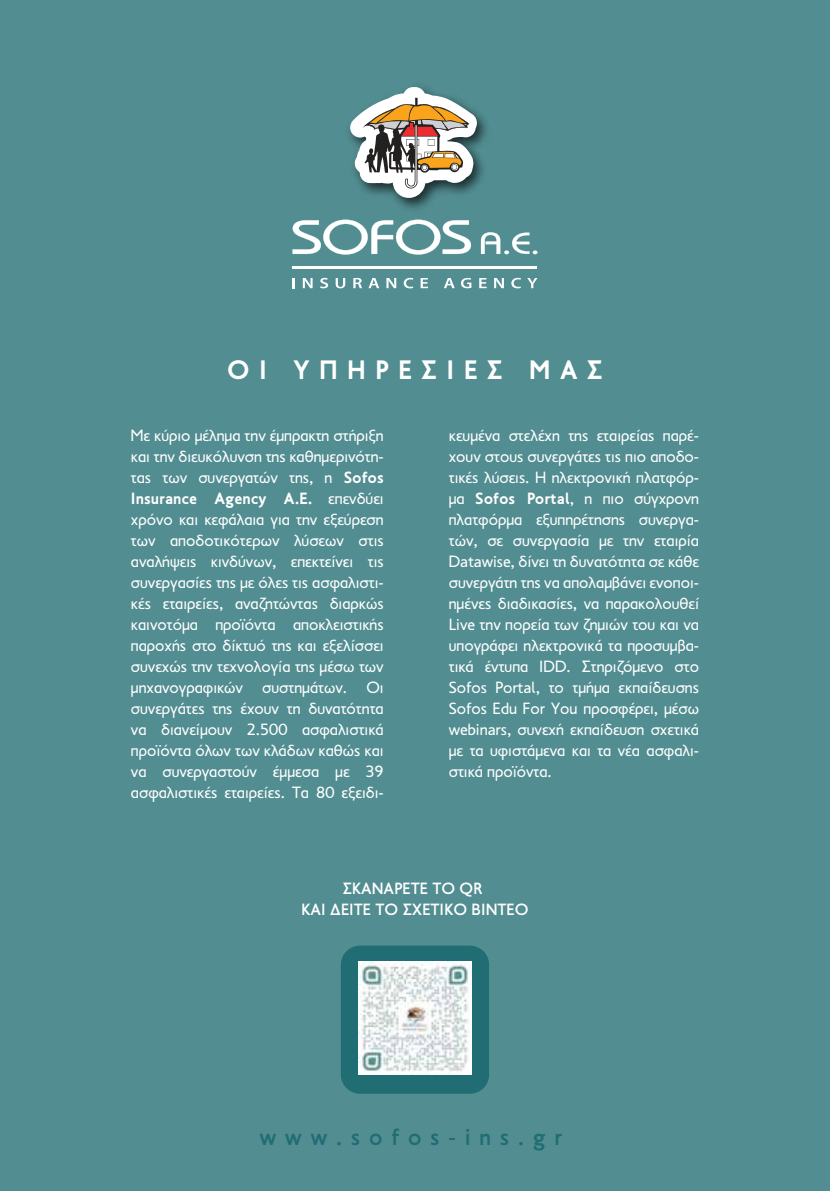
<style>
.page{position:relative;width:830px;height:1191px;background:#fff}
.page>*{position:absolute;margin:0;border:0;box-sizing:border-box;transform-origin:0 0}
.t1{font:700 27px "PF Transport";letter-spacing:.35em;color:#fff}
.t2{font:500 24px "PF Transport";letter-spacing:.35em;color:#206d74}
.t3{font:16.5px/21px "PF Transport";color:#fff;text-align:justify}
.t4{font:500 16.5px/21px "PF Transport";color:#fff;text-align:center}
.s1{font-weight:700}
</style>
<div class="page">
<div style="left:0;top:0;width:829px;height:1191px;background:#528d91"></div>
<svg style="left:292px;top:220px;width:179px;height:35px"></svg>
<svg style="left:480px;top:232px;width:57px;height:22px"></svg>
<svg style="left:292px;top:278px;width:2px;height:10px"></svg>
<svg style="left:302px;top:278px;width:10px;height:10px"></svg>
<svg style="left:320px;top:278px;width:8px;height:10px"></svg>
<svg style="left:335px;top:278px;width:10px;height:10px"></svg>
<svg style="left:353px;top:278px;width:9px;height:10px"></svg>
<svg style="left:368px;top:278px;width:11px;height:10px"></svg>
<svg style="left:386px;top:278px;width:10px;height:10px"></svg>
<svg style="left:403px;top:278px;width:10px;height:10px"></svg>
<svg style="left:420px;top:278px;width:8px;height:10px"></svg>
<svg style="left:444px;top:278px;width:10px;height:10px"></svg>
<svg style="left:460px;top:278px;width:11px;height:10px"></svg>
<svg style="left:479px;top:278px;width:7px;height:10px"></svg>
<svg style="left:494px;top:278px;width:9px;height:10px"></svg>
<svg style="left:511px;top:278px;width:9px;height:10px"></svg>
<svg style="left:527px;top:278px;width:10px;height:10px"></svg>
<hr style="left:292px;top:266px;width:245px;height:3px;background:#fff">
<img style="left:395px;top:112px;width:92px;height:97px">
<svg style="left:350px;top:87px;width:126px;height:111px"></svg>
<div style="left:341px;top:945px;width:148px;height:148px;background:#206d74;border-radius:19px"></div>
<img style="left:358px;top:961px;width:113px;height:113px">
<h1 class="t1" style="left:227px;top:354px;width:377px">ΟΙ ΥΠΗΡΕΣΙΕΣ ΜΑΣ</h1>
<p class="t3" style="left:131px;top:424px;width:254px">Με κύριο µέληµα την έµπρακτη στήριξη και την διευκόλυνση της καθηµερινότη&shy;τας των συνεργατών της, η <span class="s1">Sofos Insurance Agency Α.Ε.</span> επενδύει χρόνο και κεφάλαια για την εξεύρεση των αποδοτικότερων λύσεων στις αναλήψεις κινδύνων, επεκτείνει τις συνεργασίες της µε όλες τις ασφαλιστι&shy;κές εταιρείες, αναζητώντας διαρκώς καινοτόµα προϊόντα αποκλειστικής παροχής στο δίκτυό της και εξελίσσει συνεχώς την τεχνολογία της µέσω των µηχανογραφικών συστηµάτων. Οι συνεργάτες της έχουν τη δυνατότητα να διανείµουν 2.500 ασφαλιστικά προϊόντα όλων των κλάδων καθώς και να συνεργαστούν έµµεσα µε 39 ασφαλιστικές εταιρείες. Τα 80 εξειδι-</p>
<p class="t3" style="left:448px;top:425px;width:252px">κευµένα στελέχη της εταιρείας παρέ&shy;χουν στους συνεργάτες τις πιο αποδο&shy;τικές λύσεις. Η ηλεκτρονική πλατφόρ&shy;µα <span class="s1">Sofos Portal</span>, η πιο σύγχρονη πλατφόρµα εξυπηρέτησης συνεργα&shy;τών, σε συνεργασία µε την εταιρία Datawise, δίνει τη δυνατότητα σε κάθε συνεργάτη της να απολαµβάνει ενοποι&shy;ηµένες διαδικασίες, να παρακολουθεί Live την πορεία των ζηµιών του και να υπογράφει ηλεκτρονικά τα προσυµβα&shy;τικά έντυπα IDD. Στηριζόµενο στο Sofos Portal, το τµήµα εκπαίδευσης Sofos Edu For You προσφέρει, µέσω webinars, συνεχή εκπαίδευση σχετικά µε τα υφιστάµενα και τα νέα ασφαλι&shy;στικά προϊόντα.</p>
<p class="t4" style="left:301px;top:878px;width:228px">ΣΚΑΝΑΡΕΤΕ ΤΟ QR<br>ΚΑΙ ∆ΕΙΤΕ ΤΟ ΣΧΕΤΙΚΟ ΒΙΝΤΕΟ</p>
<h2 class="t2" style="left:259px;top:1122px;width:304px">www.sofos-ins.gr</h2>
</div>
